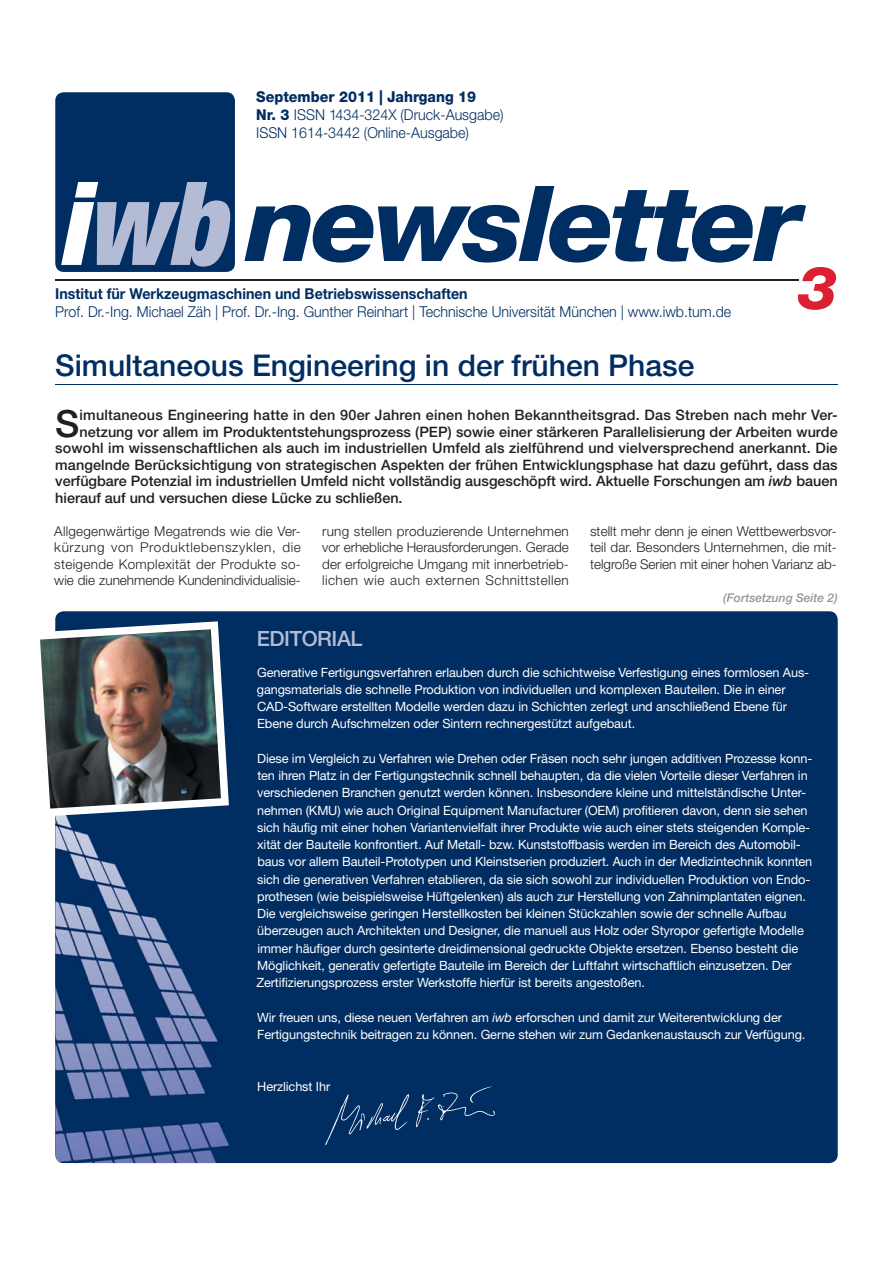
<style>
.page{position:relative;width:893px;height:1263px;background:#fff}
.page>*{position:absolute;margin:0;border:0;box-sizing:border-box;transform-origin:0 0}
.t1{font:italic 800 105px "Helvetica Neue LT Std";letter-spacing:-.04em;color:#002d62;scale:1.06 1}
.t2{font:italic 800 60px "Helvetica Neue LT Std";color:#da2031;scale:1.06 1}
.t3{font:500 37.5px "Helvetica Neue LT Std";color:#231f20}
.t4{font:500 30px "Helvetica Neue LT Std";color:#002d62}
.t5{font:500 21px "Helvetica Neue LT Std";letter-spacing:-.02em;color:#b4bbd4}
.t6{font:300 15px/18px "Helvetica Neue LT Std";color:#002d62;scale:.95 1}
.t7{font:700 15px "Helvetica Neue LT Std";color:#002d62;scale:.95 1}
.t8{font:500 14.4px "Helvetica Neue LT Std";letter-spacing:.005em;color:#231f20}
.t9{font:300 13.5px/16.5px "Helvetica Neue LT Std";color:#231f20;text-align:justify}
.t10{font:12.75px/17.2px "Helvetica Neue LT Std";letter-spacing:-.01em;color:#fff}
.t11{font:italic 500 12px "Helvetica Neue LT Std";color:#939598}
.s1{font-weight:800}
.s2{font-style:italic}
</style>
<div class="page">
<div style="left:55px;top:92px;width:180px;height:180px;background:#002d62;border-radius:9px"></div>
<svg style="left:61px;top:182px;width:170px;height:85px"></svg>
<hr style="left:55px;top:279px;width:744px;height:2px;background:#231f20">
<hr style="left:55px;top:384px;width:783px;height:1px;background:#002d62">
<div style="left:55px;top:611px;width:783px;height:552px;background:#002d62;border-radius:9px"></div>
<img style="left:55px;top:816px;width:174px;height:347px">
<img style="left:40px;top:621px;width:189px;height:195px">
<img style="left:325px;top:1086px;width:170px;height:59px">
<p class="t6" style="left:256px;top:90px;width:262px"><span class="s1">September 2011 | Jahrgang 19<br>Nr. 3</span> ISSN 1434-324X (Druck-Ausgabe)<br>ISSN 1614-3442 (Online-Ausgabe)</p>
<h1 class="t1" style="left:246px;top:186px;width:526px">newsletter</h1>
<h2 class="t2" style="left:798px;top:267px;width:39px">3</h2>
<p class="t7" style="left:55px;top:288px;width:436px">Institut für Werkzeugmaschinen und Betriebswissenschaften</p>
<p class="t6" style="left:55px;top:305px;width:713px">Prof. Dr.-Ing. Michael Zäh | Prof. Dr.-Ing. Gunther Reinhart | Technische Universität München | www.iwb.tum.de</p>
<h3 class="t4" style="left:55px;top:354px;width:641px">Simultaneous Engineering in der frühen Phase</h3>
<h3 class="t3" style="left:55px;top:410px;width:26px">S</h3>
<p class="t8" style="left:80px;top:410px;width:760px">imultaneous Engineering hatte in den 90er Jahren einen hohen Bekanntheitsgrad. Das Streben nach mehr Ver-</p>
<p class="t8" style="left:80px;top:427px;width:760px">netzung vor allem im Produktentstehungsprozess (PEP) sowie einer stärkeren Parallelisierung der Arbeiten wurde</p>
<p class="t8" style="left:55px;top:443px;width:784px">sowohl im wissenschaftlichen als auch im industriellen Umfeld als zielführend und vielversprechend anerkannt. Die</p>
<p class="t8" style="left:55px;top:460px;width:784px">mangelnde Berücksichtigung von strategischen Aspekten der frühen Entwicklungsphase hat dazu geführt, dass das</p>
<p class="t8" style="left:55px;top:476px;width:784px">verfügbare Potenzial im industriellen Umfeld nicht vollständig ausgeschöpft wird. Aktuelle Forschungen am <span class="s2">iwb</span> bauen</p>
<p class="t8" style="left:55px;top:493px;width:349px">hierauf auf und versuchen diese Lücke zu schließen.</p>
<p class="t9" style="left:54px;top:525px;width:248px">Allgegenwärtige Megatrends wie die Ver&shy;kürzung von Produktlebenszyklen, die steigende Komplexität der Produkte so&shy;wie die zunehmende Kundenindividualisie-</p>
<p class="t9" style="left:322px;top:525px;width:248px">rung stellen produzierende Unternehmen vor erhebliche Herausforderungen. Gerade der erfolgreiche Umgang mit innerbetrieb&shy;lichen wie auch externen Schnittstellen</p>
<p class="t9" style="left:590px;top:525px;width:248px">stellt mehr denn je einen Wettbewerbsvor&shy;teil dar. Besonders Unternehmen, die mit&shy;telgroße Serien mit einer hohen Varianz ab-</p>
<p class="t11" style="left:723px;top:594px;width:116px">(Fortsetzung Seite 2)</p>
<h3 class="t5" style="left:257px;top:631px;width:107px">EDITORIAL</h3>
<p class="t10" style="left:257px;top:665px;width:554px">Generative Fertigungsverfahren erlauben durch die schichtweise Verfestigung eines formlosen Aus&shy;gangsmaterials die schnelle Produktion von individuellen und komplexen Bauteilen. Die in einer CAD-Software erstellten Modelle werden dazu in Schichten zerlegt und anschließend Ebene für Ebene durch Aufschmelzen oder Sintern rechnergestützt aufgebaut.</p>
<p class="t10" style="left:256px;top:751px;width:558px">Diese im Vergleich zu Verfahren wie Drehen oder Fräsen noch sehr jungen additiven Prozesse konn&shy;ten ihren Platz in der Fertigungstechnik schnell behaupten, da die vielen Vorteile dieser Verfahren in verschiedenen Branchen genutzt werden können. Insbesondere kleine und mittelständische Unter&shy;nehmen (KMU) wie auch Original Equipment Manufacturer (OEM) profitieren davon, denn sie sehen sich häufig mit einer hohen Variantenvielfalt ihrer Produkte wie auch einer stets steigenden Komple&shy;xität der Bau teile konfrontiert. Auf Metall- bzw. Kunststoffbasis werden im Bereich des Automobil&shy;baus vor allem Bauteil-Prototypen und Kleinstserien produziert. Auch in der Medizintechnik konnten sich die genera tiven Verfahren etablieren, da sie sich sowohl zur individuellen Produktion von Endo&shy;prothesen (wie beispielsweise Hüftgelenken) als auch zur Herstellung von Zahnimplantaten eignen.<br>Die vergleichsweise geringen Herstellkosten bei kleinen Stückzahlen sowie der schnelle Aufbau überzeugen auch Architekten und Designer, die manuell aus Holz oder Styropor gefertigte Modelle immer häufiger durch gesinterte dreidimensional gedruckte Objekte ersetzen. Ebenso besteht die Möglichkeit, generativ gefertigte Bauteile im Bereich der Luftfahrt wirtschaftlich einzusetzen. Der Zertifizierungsprozess erster Werk stoffe hierfür ist bereits angestoßen.</p>
<p class="t10" style="left:257px;top:1010px;width:550px">Wir freuen uns, diese neuen Verfahren am <span class="s2">iwb</span> erforschen und damit zur Weiterentwicklung der<br>Fertigungstechnik beitragen zu können. Gerne stehen wir zum Gedankenaustausch zur Verfügung.</p>
<p class="t10" style="left:257px;top:1079px;width:74px">Herzlichst Ihr</p>
</div>
